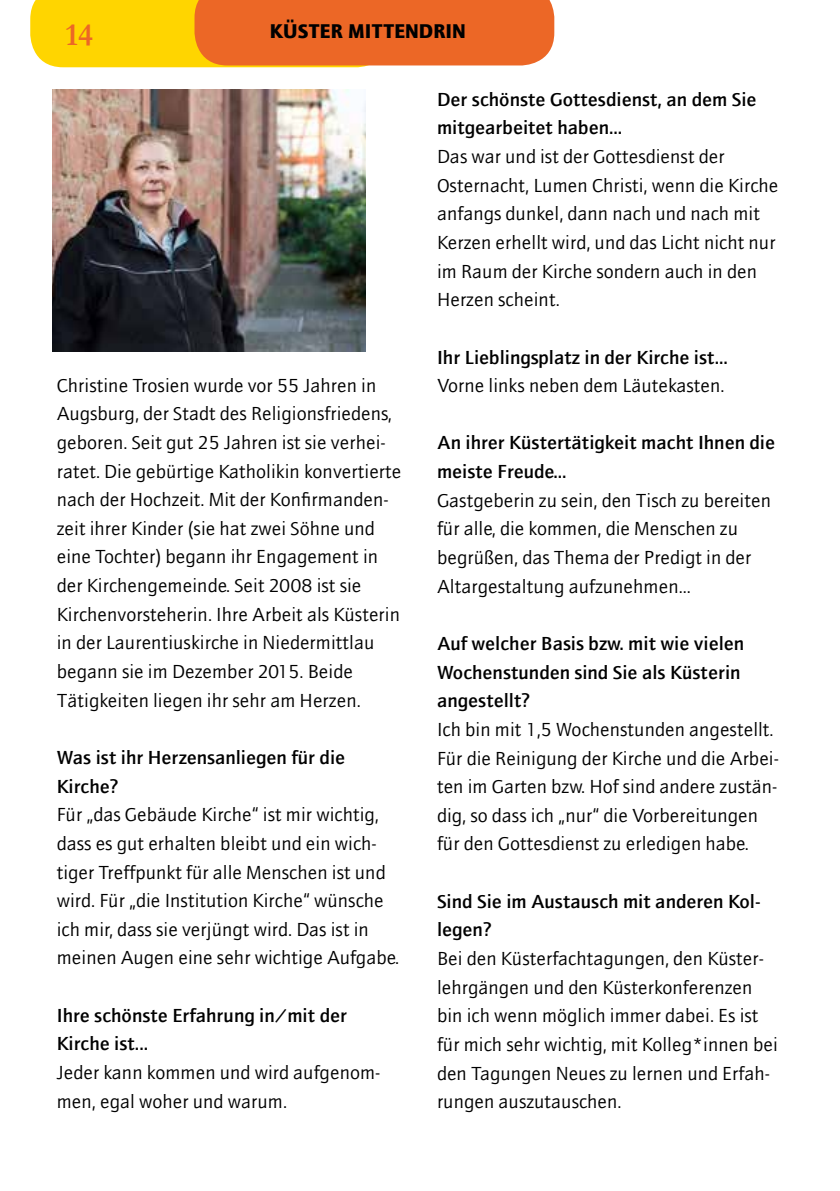
<style>
.page{position:relative;width:840px;height:1191px;background:#fff}
.page>*{position:absolute;margin:0;border:0;box-sizing:border-box;transform-origin:0 0}
.t1{font:700 32px "Garamond";color:#ec6726}
.t2{font:900 20px "AT Quay Sans";color:#000}
.t3{font:19px/28.6px "AT Quay Sans";color:#000;scale:1.05 1}
.t4{font:500 19px/28.6px "AT Quay Sans";color:#000;scale:1.05 1}
</style>
<div class="page">
<svg style="left:30px;top:0;width:524px;height:67px;background:#f28d1e"></svg>
<img style="left:53px;top:89px;width:313px;height:262px">
<h1 class="t1" style="left:66px;top:13px;width:29px">14</h1>
<p class="t2" style="left:270px;top:19px;width:197px">KÜSTER MITTENDRIN</p>
<p class="t3" style="left:57px;top:371px;width:330px">Christine Trosien wurde vor 55 Jahren in Augsburg, der Stadt des Religionsfriedens, geboren. Seit gut 25 Jahren ist sie verhei&shy;ratet. Die gebürtige Katholikin konvertierte nach der Hochzeit. Mit der Konfirmanden&shy;zeit ihrer Kinder (sie hat zwei Söhne und eine Tochter) begann ihr Engagement in der Kirchengemeinde. Seit 2008 ist sie Kirchenvorsteherin. Ihre Arbeit als Küsterin in der Laurentiuskirche in Niedermittlau begann sie im Dezember 2015. Beide Tätigkeiten liegen ihr sehr am Herzen.</p>
<p class="t4" style="left:57px;top:743px;width:276px">Was ist ihr Herzensanliegen für die<br>Kirche?</p>
<p class="t3" style="left:57px;top:800px;width:327px">Für „das Gebäude Kirche“ ist mir wichtig, dass es gut erhalten bleibt und ein wich&shy;tiger Treffpunkt für alle Menschen ist und wird. Für „die Institution Kirche“ wünsche ich mir, dass sie verjüngt wird. Das ist in meinen Augen eine sehr wichtige Aufgabe.</p>
<p class="t4" style="left:57px;top:1000px;width:278px">Ihre schönste Erfahrung in/mit der<br>Kirche ist...</p>
<p class="t3" style="left:57px;top:1058px;width:309px">Jeder kann kommen und wird aufgenom&shy;men, egal woher und warum.</p>
<p class="t4" style="left:437px;top:85px;width:306px">Der schönste Gottesdienst, an dem Sie mitgearbeitet haben...</p>
<p class="t3" style="left:437px;top:142px;width:326px">Das war und ist der Gottesdienst der Osternacht, Lumen Christi, wenn die Kirche anfangs dunkel, dann nach und nach mit Kerzen erhellt wird, und das Licht nicht nur im Raum der Kirche sondern auch in den Herzen scheint.</p>
<p class="t4" style="left:437px;top:342px;width:278px">Ihr Lieblingsplatz in der Kirche ist...</p>
<p class="t3" style="left:437px;top:371px;width:275px">Vorne links neben dem Läutekasten.</p>
<p class="t4" style="left:437px;top:428px;width:323px">An ihrer Küstertätigkeit macht Ihnen die meiste Freude...</p>
<p class="t3" style="left:437px;top:486px;width:319px">Gastgeberin zu sein, den Tisch zu bereiten für alle, die kommen, die Menschen zu begrüßen, das Thema der Predigt in der Altargestaltung aufzunehmen...</p>
<p class="t4" style="left:437px;top:629px;width:294px">Auf welcher Basis bzw. mit wie vielen<br>Wochenstunden sind Sie als Küsterin angestellt?</p>
<p class="t3" style="left:437px;top:715px;width:327px">Ich bin mit 1,5 Wochenstunden angestellt.<br>Für die Reinigung der Kirche und die Arbei&shy;ten im Garten bzw. Hof sind andere zustän&shy;dig, so dass ich „nur“ die Vorbereitungen für den Gottesdienst zu erledigen habe.</p>
<p class="t4" style="left:437px;top:886px;width:309px">Sind Sie im Austausch mit anderen Kol&shy;legen?</p>
<p class="t3" style="left:437px;top:944px;width:326px">Bei den Küsterfachtagungen, den Küster&shy;lehrgängen und den Küsterkonferenzen bin ich wenn möglich immer dabei. Es ist für mich sehr wichtig, mit Kolleg*innen bei den Tagungen Neues zu lernen und Erfah&shy;rungen auszutauschen.</p>
</div>
